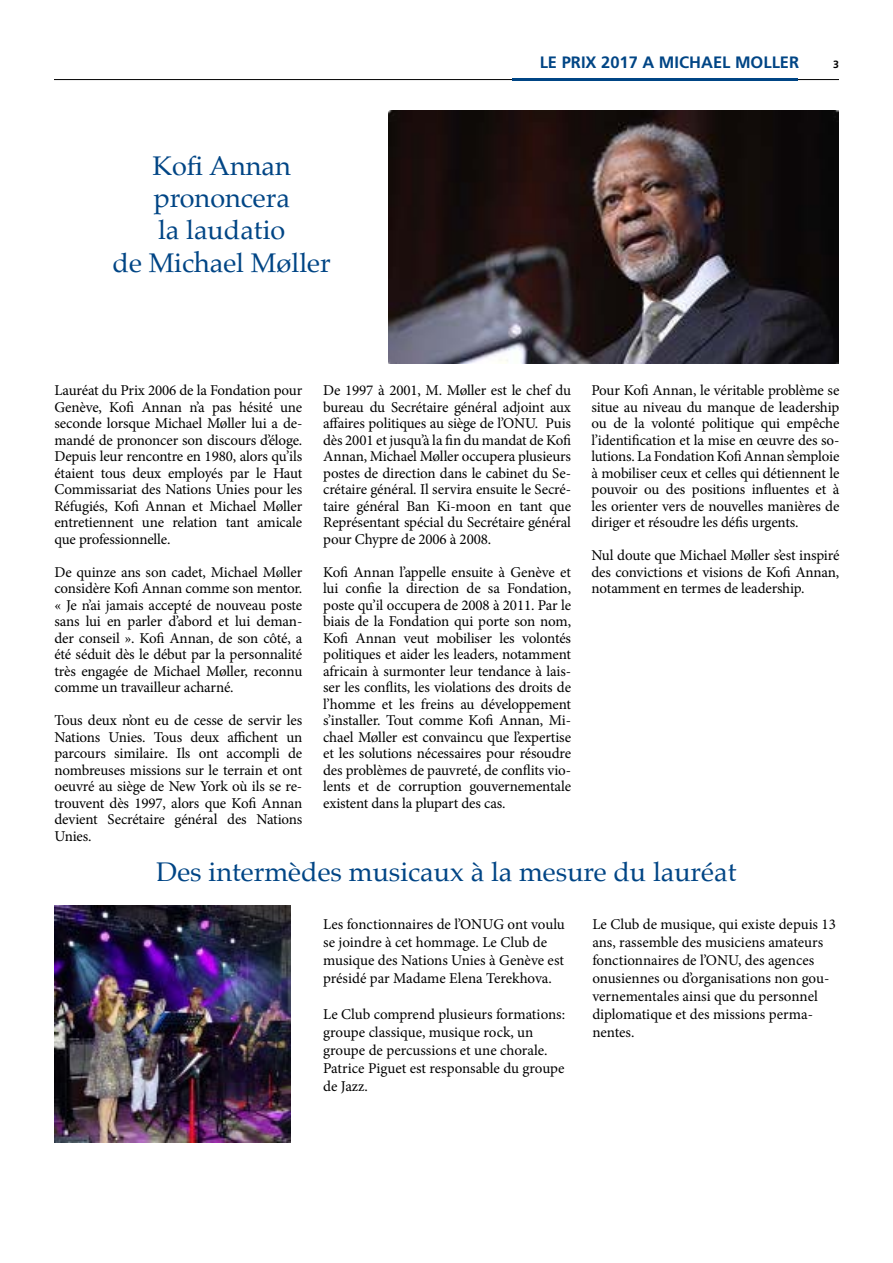
<style>
.page{position:relative;width:893px;height:1263px;background:#fff}
.page>*{position:absolute;margin:0;border:0;box-sizing:border-box;transform-origin:0 0}
.t1{font:27px/32.4px "Palatino";color:#004585;text-align:center}
.t2{font:700 16.5px "Frutiger";color:#004585}
.t3{font:15px/16.5px "Minion Pro";letter-spacing:-.01em;color:#000;text-align:justify}
.t4{font:700 10.5px "Frutiger";color:#000}
</style>
<div class="page">
<hr style="left:54px;top:79px;width:785px;height:1px;background:#000">
<hr style="left:512px;top:79px;width:285px;height:2px;background:#004585">
<img style="left:389px;top:111px;width:450px;height:253px">
<img style="left:54px;top:906px;width:237px;height:236px">
<h1 class="t1" style="left:113px;top:149px;width:220px">Kofi Annan prononcera<br>la laudatio<br>de Michael Møller</h1>
<p class="t2" style="left:540px;top:56px;width:261px">LE PRIX 2017 A MICHAEL MOLLER</p>
<p class="t4" style="left:833px;top:61px;width:7px">3</p>
<p class="t3" style="left:54px;top:384px;width:249px">Lauréat du Prix 2006 de la Fondation pour Genève, Kofi Annan n’a pas hésité une seconde lorsque Michael Møller lui a de&shy;mandé de prononcer son discours d’éloge.<br>Depuis leur rencontre en 1980, alors qu’ils étaient tous deux employés par le Haut Commissariat des Nations Unies pour les Réfugiés, Kofi Annan et Michael Møller entretiennent une relation tant amicale que professionnelle.</p>
<p class="t3" style="left:54px;top:565px;width:249px">De quinze ans son cadet, Michael Møller considère Kofi Annan comme son mentor. « Je n’ai jamais accepté de nouveau poste sans lui en parler d’abord et lui deman&shy;der conseil ». Kofi Annan, de son côté, a été séduit dès le début par la personnalité très engagée de Michael Møller, reconnu comme un travailleur acharné.</p>
<p class="t3" style="left:54px;top:714px;width:249px">Tous deux n’ont eu de cesse de servir les Nations Unies. Tous deux affichent un parcours similaire. Ils ont accompli de nombreuses missions sur le terrain et ont oeuvré au siège de New York où ils se re&shy;trouvent dès 1997, alors que Kofi Annan devient Secrétaire général des Nations Unies.</p>
<p class="t3" style="left:323px;top:384px;width:249px">De 1997 à 2001, M. Møller est le chef du bureau du Secrétaire général adjoint aux affaires politiques au siège de l’ONU. Puis dès 2001 et jusqu’à la fin du mandat de Kofi Annan, Michael Møller occupera plusieurs postes de direction dans le cabinet du Se&shy;crétaire général. Il servira ensuite le Secré&shy;taire général Ban Ki-moon en tant que Représentant spécial du Secrétaire général pour Chypre de 2006 à 2008.</p>
<p class="t3" style="left:323px;top:565px;width:249px">Kofi Annan l’appelle ensuite à Genève et lui confie la direction de sa Fondation, poste qu’il occupera de 2008 à 2011. Par le biais de la Fondation qui porte son nom, Kofi Annan veut mobiliser les volontés politiques et aider les leaders, notamment africain à surmonter leur tendance à lais&shy;ser les conflits, les violations des droits de l’homme et les freins au développement s’installer. Tout comme Kofi Annan, Mi&shy;chael Møller est convaincu que l’expertise et les solutions nécessaires pour résoudre des problèmes de pauvreté, de conflits vio&shy;lents et de corruption gouvernementale existent dans la plupart des cas.</p>
<p class="t3" style="left:591px;top:384px;width:249px">Pour Kofi Annan, le véritable problème se situe au niveau du manque de leadership ou de la volonté politique qui empêche l’identification et la mise en œuvre des so&shy;lutions. La Fondation Kofi Annan s’emploie à mobiliser ceux et celles qui détiennent le pouvoir ou des positions influentes et à les orienter vers de nouvelles manières de diriger et résoudre les défis urgents.</p>
<p class="t3" style="left:591px;top:549px;width:249px">Nul doute que Michael Møller s’est inspiré des convictions et visions de Kofi Annan, notamment en termes de leadership.</p>
<h1 class="t1" style="left:156px;top:855px;width:582px">Des intermèdes musicaux à la mesure du lauréat</h1>
<p class="t3" style="left:323px;top:917px;width:243px;line-height:18px;text-align:left">Les fonctionnaires de l’ONUG ont voulu se joindre à cet hommage. Le Club de musique des Nations Unies à Genève est présidé par Madame Elena Terekhova.</p>
<p class="t3" style="left:323px;top:1007px;width:243px;line-height:18px;text-align:left">Le Club comprend plusieurs formations: groupe classique, musique rock, un groupe de percussions et une chorale.<br>Patrice Piguet est responsable du groupe de Jazz.</p>
<p class="t3" style="left:592px;top:917px;width:245px;line-height:18px;text-align:left">Le Club de musique, qui existe depuis 13 ans, rassemble des musiciens amateurs fonctionnaires de l’ONU, des agences onusiennes ou d’organisations non gou&shy;vernementales ainsi que du personnel diplomatique et des missions perma&shy;nentes.</p>
</div>
